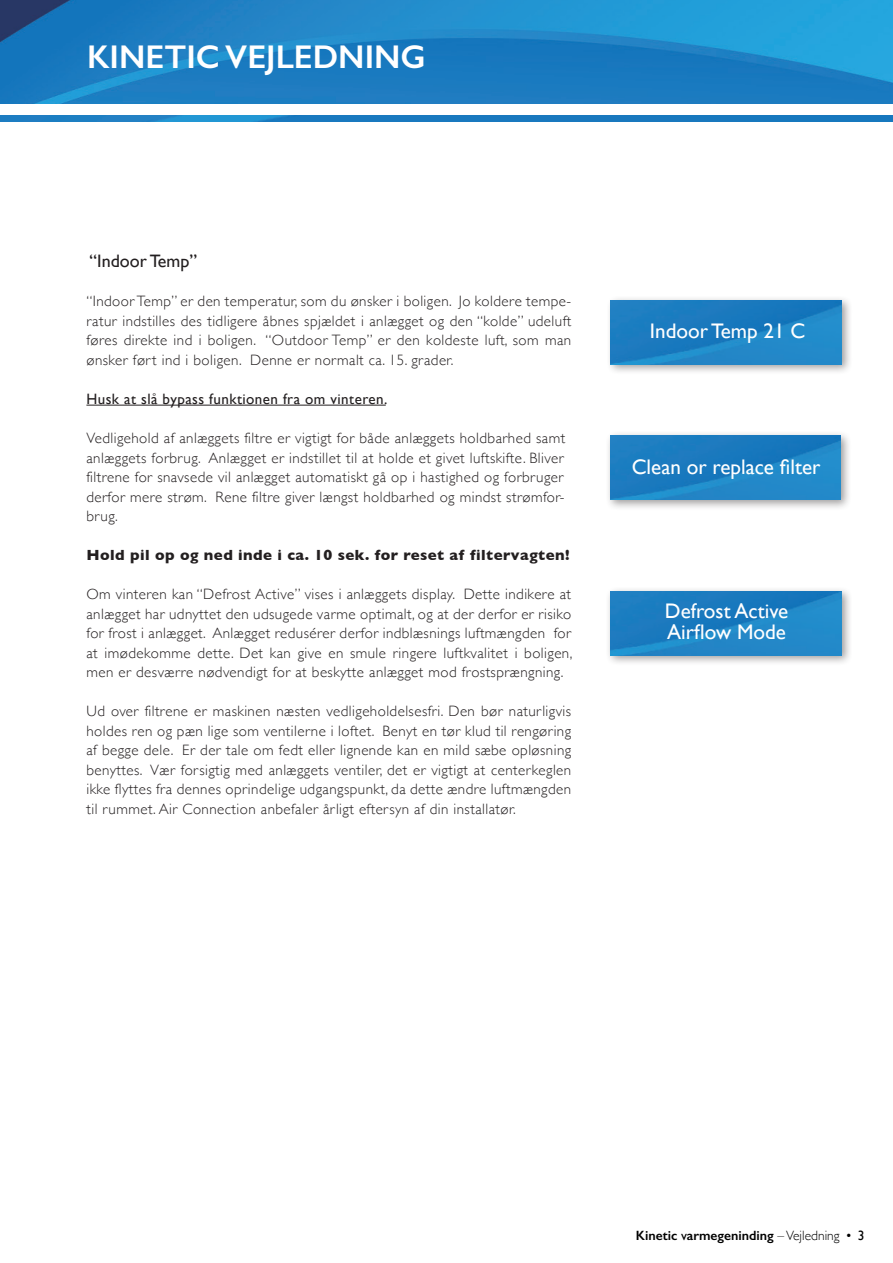
<style>
.page{position:relative;width:893px;height:1263px;background:#fff}
.page>*{position:absolute;margin:0;border:0;box-sizing:border-box;transform-origin:0 0}
.t1{font:600 33px "Gill Sans";color:#fff}
.t2{font:21px "Gill Sans";color:#fff}
.t3{font:18px "Gill Sans";color:#231f20}
.t4{font:300 15px/19.5px "Gill Sans";letter-spacing:.03em;color:#231f20;text-align:justify}
.t5{font:700 15px "Gill Sans";letter-spacing:.03em;color:#231f20}
.t6{font:15px "Gill Sans";letter-spacing:.03em;color:#231f20}
.t7{font:600 13.5px "Gill Sans";color:#000001}
.s1{font-weight:400}
.s2{font-weight:300}
</style>
<div class="page">
<svg style="left:0;top:0;width:893px;height:103px;background:#1d83c5"></svg>
<svg style="left:0;top:115px;width:893px;height:7px;background:#1a7dc1"></svg>
<hr style="left:86px;top:405px;width:300px;height:1px;background:#231f20">
<div style="left:606px;top:295px;width:246px;height:80px;background:#231f20;opacity:.44"></div>
<img style="left:611px;top:300px;width:230px;height:64px">
<div style="left:605px;top:430px;width:247px;height:81px;background:#231f20;opacity:.44"></div>
<img style="left:610px;top:436px;width:231px;height:63px">
<div style="left:605px;top:586px;width:247px;height:81px;background:#231f20;opacity:.44"></div>
<img style="left:611px;top:591px;width:230px;height:64px">
<p class="t1" style="left:87px;top:36px;width:340px">KINETIC VEJLEDNING</p>
<p class="t3" style="left:90px;top:251px;width:109px">“Indoor Temp”</p>
<p class="t4" style="left:86px;top:291px;width:486px">“Indoor Temp” er den temperatur, som du ønsker i boligen. Jo koldere tempe&shy;ratur indstilles des tidligere åbnes spjældet i anlægget og den “kolde” udeluft føres direkte ind i boligen. “Outdoor Temp” er den koldeste luft, som man ønsker ført ind i boligen. Denne er normalt ca. 15. grader.</p>
<p class="t6" style="left:86px;top:390px;width:302px">Husk at slå bypass funktionen fra om vinteren.</p>
<p class="t4" style="left:86px;top:428px;width:480px">Vedligehold af anlæggets filtre er vigtigt for både anlæggets holdbarhed samt anlæggets forbrug. Anlægget er indstillet til at holde et givet luftskifte. Bliver filtrene for snavsede vil anlægget automatiskt gå op i hastighed og forbruger derfor mere strøm. Rene filtre giver længst holdbarhed og mindst strømfor&shy;brug.</p>
<p class="t5" style="left:86px;top:543px;width:485px">Hold pil op og ned inde i ca. 10 sek. for reset af filtervagten!</p>
<p class="t4" style="left:86px;top:584px;width:487px">Om vinteren kan “Defrost Active” vises i anlæggets display. Dette indikere at anlægget har udnyttet den udsugede varme optimalt, og at der derfor er risiko for frost i anlægget. Anlægget redusérer derfor indblæsnings luftmængden for at imødekomme dette. Det kan give en smule ringere luftkvalitet i boligen, men er desværre nødvendigt for at beskytte anlægget mod frostsprængning.</p>
<p class="t4" style="left:86px;top:701px;width:486px">Ud over filtrene er maskinen næsten vedligeholdelsesfri. Den bør naturligvis holdes ren og pæn lige som ventilerne i loftet. Benyt en tør klud til rengøring af begge dele. Er der tale om fedt eller lignende kan en mild sæbe opløsning benyttes. Vær forsigtig med anlæggets ventiler, det er vigtigt at centerkeglen ikke flyttes fra dennes oprindelige udgangspunkt, da dette ændre luftmængden til rummet. Air Connection anbefaler årligt eftersyn af din installatør.</p>
<p class="t2" style="left:650px;top:318px;width:157px">Indoor Temp 21 C</p>
<p class="t2" style="left:632px;top:454px;width:190px">Clean or replace filter</p>
<p class="t2" style="left:665px;top:598px;width:125px">Defrost Active</p>
<p class="t2" style="left:667px;top:619px;width:120px">Airflow Mode</p>
<p class="t7" style="left:636px;top:1227px;width:230px">Kinetic <span class="s1">v</span>armegeninding <span class="s2">– Vejledning</span> <span class="s1">• 3</span></p>
</div>
